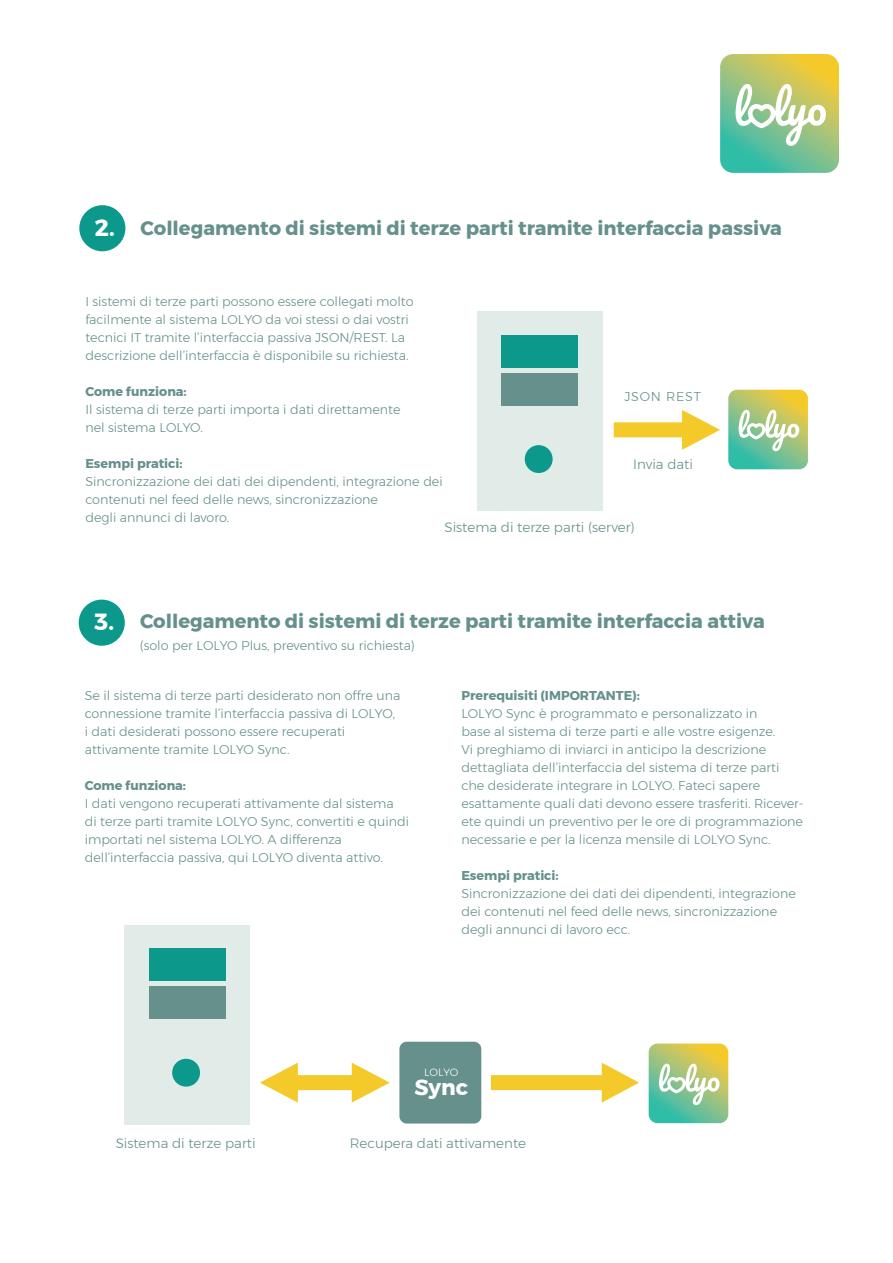
<style>
.page{position:relative;width:893px;height:1263px;background:#fff}
.page>*{position:absolute;margin:0;border:0;box-sizing:border-box;transform-origin:0 0}
.t1{font:700 21.75px "Montserrat";color:#fff}
.t2{font:700 19.5px "Montserrat";color:#65908c}
.t3{font:300 13.5px "Montserrat";color:#65908c}
.t4{font:300 12.75px/18px "Montserrat";color:#65908c}
.t5{font:700 12.75px "Montserrat";color:#65908c}
.t6{font:300 12.75px "Montserrat";letter-spacing:.06em;color:#65908c}
.t7{font:300 10.5px "Montserrat";color:#fff}
.s1{font-size:23.4px;color:#fff}
</style>
<div class="page">
<div style="left:79px;top:205px;width:46px;height:46px;background:#0c998c;border-radius:50%"></div>
<svg style="left:720px;top:54px;width:119px;height:119px"></svg>
<div style="left:79px;top:600px;width:46px;height:46px;background:#0c998c;border-radius:50%"></div>
<div style="left:477px;top:311px;width:125px;height:199px;background:#e1ebe8"></div>
<div style="left:501px;top:335px;width:77px;height:32px;background:#0c998c"></div>
<div style="left:501px;top:373px;width:77px;height:32px;background:#65908c"></div>
<div style="left:525px;top:445px;width:28px;height:28px;background:#0c998c;border-radius:50%"></div>
<svg style="left:728px;top:390px;width:80px;height:79px"></svg>
<div style="left:614px;top:422px;width:79px;height:15px;background:#f4ca2b"></div>
<svg style="left:682px;top:410px;width:38px;height:40px"></svg>
<svg style="left:649px;top:1043px;width:79px;height:80px"></svg>
<div style="left:399px;top:1042px;width:82px;height:81px;background:#65908c;border-radius:7px"></div>
<div style="left:124px;top:925px;width:126px;height:199px;background:#e1ebe8"></div>
<div style="left:149px;top:949px;width:76px;height:32px;background:#0c998c"></div>
<div style="left:149px;top:987px;width:76px;height:32px;background:#65908c"></div>
<div style="left:172px;top:1059px;width:28px;height:28px;background:#0c998c;border-radius:50%"></div>
<div style="left:284px;top:1075px;width:80px;height:15px;background:#f4ca2b"></div>
<svg style="left:352px;top:1062px;width:38px;height:40px"></svg>
<svg style="left:260px;top:1062px;width:38px;height:40px"></svg>
<div style="left:491px;top:1075px;width:114px;height:15px;background:#f4ca2b"></div>
<svg style="left:602px;top:1062px;width:37px;height:40px"></svg>
<h2 class="t2" style="left:95px;top:213px;width:689px"><span class="s1">2.</span> Collegamento di sistemi di terze parti tramite interfaccia passiva</h2>
<p class="t4" style="left:85px;top:292px;width:330px">I sistemi di terze parti possono essere collegati molto facilmente al sistema LOLYO da voi stessi o dai vostri tecnici IT tramite l’interfaccia passiva JSON/REST. La descrizione dell’interfaccia è disponibile su richiesta.</p>
<p class="t5" style="left:85px;top:381px;width:103px">Come funziona:</p>
<p class="t4" style="left:85px;top:400px;width:317px">Il sistema di terze parti importa i dati direttamente nel sistema LOLYO.</p>
<p class="t5" style="left:85px;top:453px;width:99px">Esempi pratici:</p>
<p class="t4" style="left:85px;top:472px;width:359px">Sincronizzazione dei dati dei dipendenti, integrazione dei contenuti nel feed delle news, sincronizzazione<br>degli annunci di lavoro.</p>
<p class="t6" style="left:624px;top:387px;width:78px">JSON REST</p>
<p class="t3" style="left:633px;top:454px;width:61px">Invia dati</p>
<p class="t3" style="left:444px;top:517px;width:192px">Sistema di terze parti (server)</p>
<h2 class="t2" style="left:94px;top:606px;width:672px"><span class="s1">3.</span> Collegamento di sistemi di terze parti tramite interfaccia attiva</h2>
<p class="t4" style="left:140px;top:636px;width:276px">(solo per LOLYO Plus, preventivo su richiesta)</p>
<p class="t4" style="left:85px;top:686px;width:317px">Se il sistema di terze parti desiderato non offre una connessione tramite l’interfaccia passiva di LOLYO, i dati desiderati possono essere recuperati attivamente tramite LOLYO Sync.</p>
<p class="t5" style="left:85px;top:775px;width:103px">Come funziona:</p>
<p class="t4" style="left:85px;top:794px;width:326px">I dati vengono recuperati attivamente dal sistema di terze parti tramite LOLYO Sync, convertiti e quindi importati nel sistema LOLYO. A differenza dell’interfaccia passiva, qui LOLYO diventa attivo.</p>
<p class="t5" style="left:461px;top:685px;width:180px">Prerequisiti (IMPORTANTE):</p>
<p class="t4" style="left:461px;top:704px;width:344px">LOLYO Sync è programmato e personalizzato in<br>base al sistema di terze parti e alle vostre esigenze.<br>Vi preghiamo di inviarci in anticipo la descrizione dettagliata dell’interfaccia del sistema di terze parti che desiderate integrare in LOLYO. Fateci sapere esattamente quali dati devono essere trasferiti. Ricever&shy;ete quindi un preventivo per le ore di programmazione necessarie e per la licenza mensile di LOLYO Sync.</p>
<p class="t5" style="left:461px;top:865px;width:99px">Esempi pratici:</p>
<p class="t4" style="left:461px;top:884px;width:336px">Sincronizzazione dei dati dei dipendenti, integrazione dei contenuti nel feed delle news, sincronizzazione degli annunci di lavoro ecc.</p>
<p class="t7" style="left:424px;top:1064px;width:36px">LOLYO</p>
<h1 class="t1" style="left:414px;top:1069px;width:55px">Sync</h1>
<p class="t3" style="left:116px;top:1133px;width:141px">Sistema di terze parti</p>
<p class="t3" style="left:350px;top:1133px;width:178px">Recupera dati attivamente</p>
</div>
